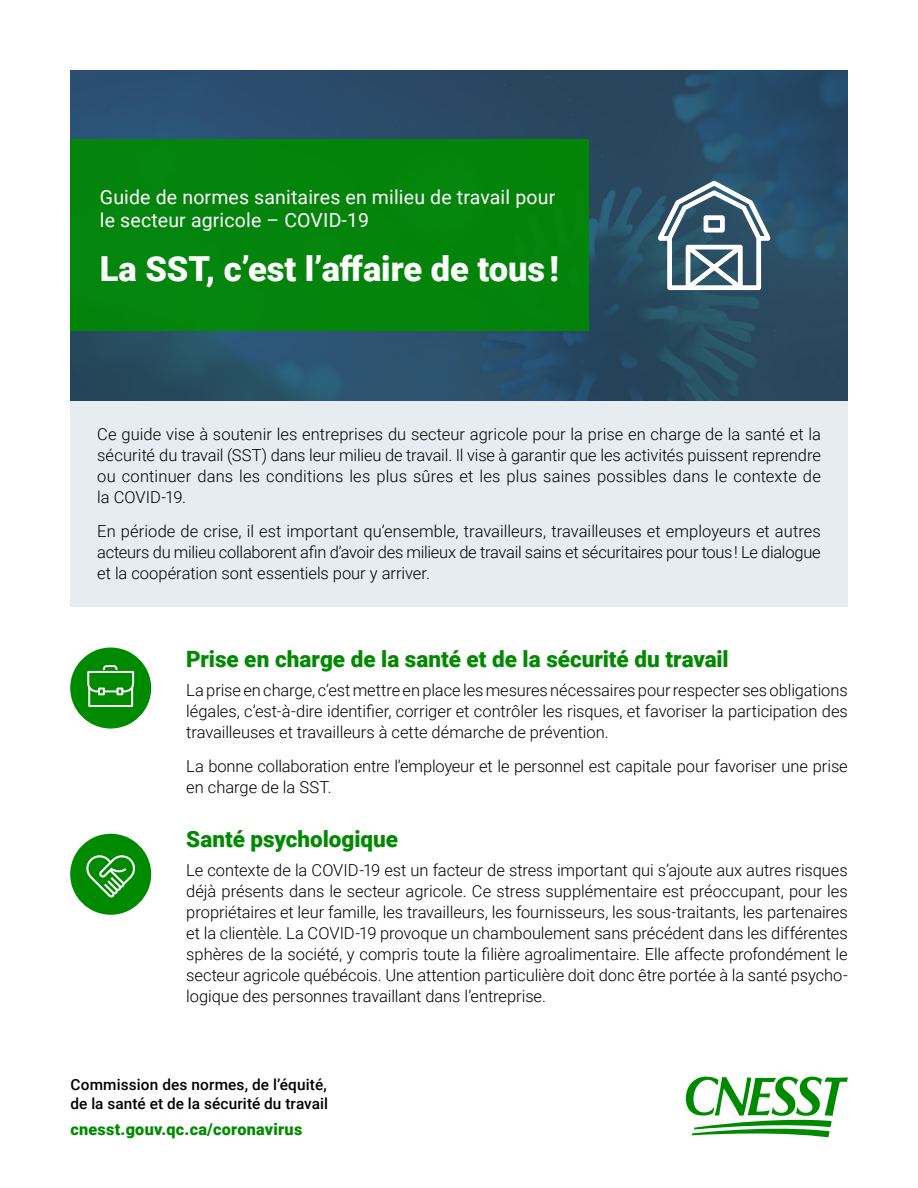
<style>
.page{position:relative;width:918px;height:1188px;background:#fff}
.page>*{position:absolute;margin:0;border:0;box-sizing:border-box;transform-origin:0 0}
.Titre__H1{font:900 34.5px "Roboto";color:#fff}
.Sous-titre__H2{font:900 22.5px "Roboto";color:#008a00}
.Surtitre__H1{font:19.5px/23.4px "Roboto";letter-spacing:.01em;color:#fff}
.Texte_courant__P{font:300 16.5px/21px "Roboto";letter-spacing:-.005em;color:#000;text-align:justify}
.t1{font:900 16.2px "Roboto";letter-spacing:.015em;color:#008a00}
.t2{font:500 15.3px "Roboto";letter-spacing:.01em;color:#000}
</style>
<div class="page">
<img style="left:70px;top:70px;width:778px;height:331px">
<div style="left:70px;top:140px;width:519px;height:191px;background:#04840b"></div>
<svg style="left:657px;top:180px;width:114px;height:111px"></svg>
<div style="left:70px;top:401px;width:778px;height:205px;background:#e6ecef"></div>
<div style="left:70px;top:648px;width:81px;height:81px;background:#008a00;border-radius:50%"></div>
<svg style="left:87px;top:665px;width:48px;height:42px"></svg>
<div style="left:70px;top:834px;width:81px;height:81px;background:#008a00;border-radius:50%"></div>
<svg style="left:86px;top:855px;width:49px;height:42px"></svg>
<svg style="left:686px;top:1077px;width:162px;height:60px"></svg>
<h1 class="Surtitre__H1" style="left:100px;top:185px;width:457px">Guide de normes sanitaires en milieu de travail pour le secteur agricole – COVID-19</h1>
<h1 class="Titre__H1" style="left:100px;top:245px;width:461px">La SST, c’est l’affaire de tous !</h1>
<p class="Texte_courant__P" style="left:97px;top:423px;width:725px">Ce guide vise à soutenir les entreprises du secteur agricole pour la prise en charge de la santé et la sécurité du travail (SST) dans leur milieu de travail. Il vise à garantir que les activités puissent reprendre ou continuer dans les conditions les plus sûres et les plus saines possibles dans le contexte de la COVID-19.</p>
<p class="Texte_courant__P" style="left:97px;top:520px;width:725px">En période de crise, il est important qu’ensemble, travailleurs, travailleuses et employeurs et autres acteurs du milieu collaborent afin d’avoir des milieux de travail sains et sécuritaires pour tous ! Le dialogue et la coopération sont essentiels pour y arriver.</p>
<h2 class="Sous-titre__H2" style="left:186px;top:643px;width:544px">Prise en charge de la santé et de la sécurité du travail</h2>
<p class="Texte_courant__P" style="left:186px;top:679px;width:663px">La prise en charge, c’est mettre en place les mesures nécessaires pour respecter ses obligations légales, c’est-à-dire identifier, corriger et contrôler les risques, et favoriser la participation des travailleuses et travailleurs à cette démarche de prévention.</p>
<p class="Texte_courant__P" style="left:186px;top:755px;width:663px">La bonne collaboration entre l’employeur et le personnel est capitale pour favoriser une prise en charge de la SST.</p>
<h2 class="Sous-titre__H2" style="left:186px;top:823px;width:213px">Santé psychologique</h2>
<p class="Texte_courant__P" style="left:186px;top:859px;width:663px">Le contexte de la COVID-19 est un facteur de stress important qui s’ajoute aux autres risques déjà présents dans le secteur agricole. Ce stress supplémentaire est préoccupant, pour les propriétaires et leur famille, les travailleurs, les fournisseurs, les sous-traitants, les partenaires et la clientèle. La COVID-19 provoque un chamboulement sans précédent dans les différentes sphères de la société, y compris toute la filière agroalimentaire. Elle affecte profondément le secteur agricole québécois. Une attention particulière doit donc être portée à la santé psycho&shy;logique des personnes travaillant dans l’entreprise.</p>
<p class="t2" style="left:70px;top:1073px;width:258px">Commission des normes, de l’équité,</p>
<p class="t2" style="left:70px;top:1093px;width:259px">de la santé et de la sécurité du travail</p>
<p class="t1" style="left:70px;top:1117px;width:233px">cnesst.gouv.qc.ca/coronavirus</p>
</div>
